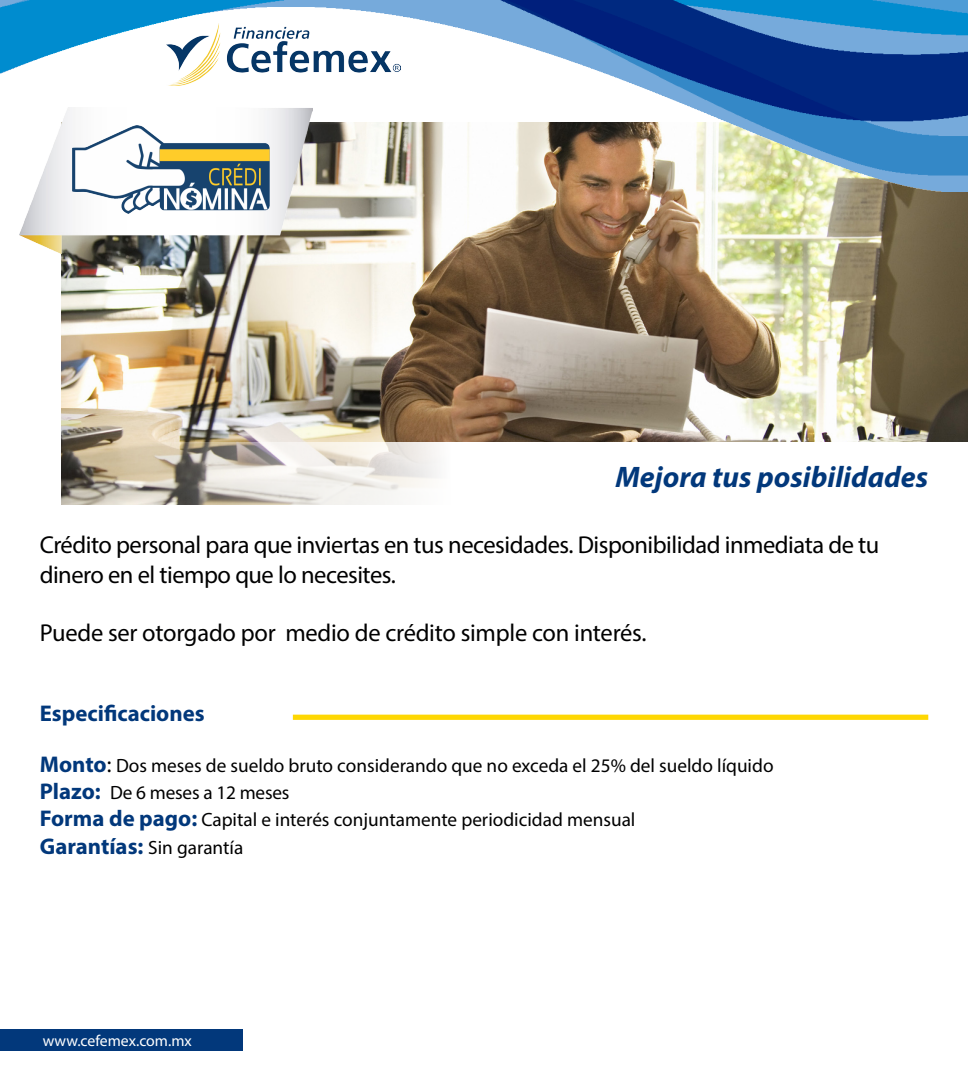
<style>
.page{position:relative;width:968px;height:1067px;background:#fff}
.page>*{position:absolute;margin:0;border:0;box-sizing:border-box;transform-origin:0 0}
.t1{font:italic 700 29.75px "Myriad Pro";color:#02387b}
.t2{font:24.5px/29.4px "Myriad Pro";letter-spacing:-.02em;color:#000001}
.t3{font:700 22.75px "Myriad Pro";color:#02387b}
.t4{font:19.25px "Myriad Pro";color:#000001}
.t5{font:15.75px "Myriad Pro";color:#fff}
.s1{font-weight:700;font-size:22.75px;color:#02387b}
.s2{font-size:22.75px}
</style>
<div class="page">
<div style="left:0;top:1029px;width:243px;height:21px;background:#02387b"></div>
<img style="left:62px;top:191px;width:905px;height:251px">
<svg style="left:61px;top:442px;width:376px;height:63px"></svg>
<div style="left:293px;top:714px;width:635px;height:6px;background:#fed702"></div>
<img style="left:0;top:0;width:967px;height:191px">
<img style="left:19px;top:107px;width:293px;height:146px">
<img style="left:72px;top:126px;width:198px;height:87px">
<p class="t1" style="left:615px;top:457px;width:314px">Mejora tus posibilidades</p>
<p class="t2" style="left:40px;top:530px;width:841px">Crédito personal para que inviertas en tus necesidades. Disponibilidad inmediata de tu dinero en el tiempo que lo necesites.</p>
<p class="t2" style="left:40px;top:618px;width:608px">Puede ser otorgado por medio de crédito simple con interés.</p>
<p class="t3" style="left:40px;top:698px;width:166px">Especificaciones</p>
<p class="t4" style="left:40px;top:753px;width:735px"><span class="s1">Monto</span><span class="s2">:</span> Dos meses de sueldo bruto considerando que no exceda el 25% del sueldo líquido</p>
<p class="t4" style="left:40px;top:780px;width:251px"><span class="s1">Plazo:</span> De 6 meses a 12 meses</p>
<p class="t4" style="left:40px;top:808px;width:597px"><span class="s1">Forma de pago:</span> Capital e interés conjuntamente periodicidad mensual</p>
<p class="t4" style="left:40px;top:835px;width:205px"><span class="s1">Garantías:</span> Sin garantía</p>
<p class="t5" style="left:43px;top:1030px;width:150px">www.cefemex.com.mx</p>
</div>
